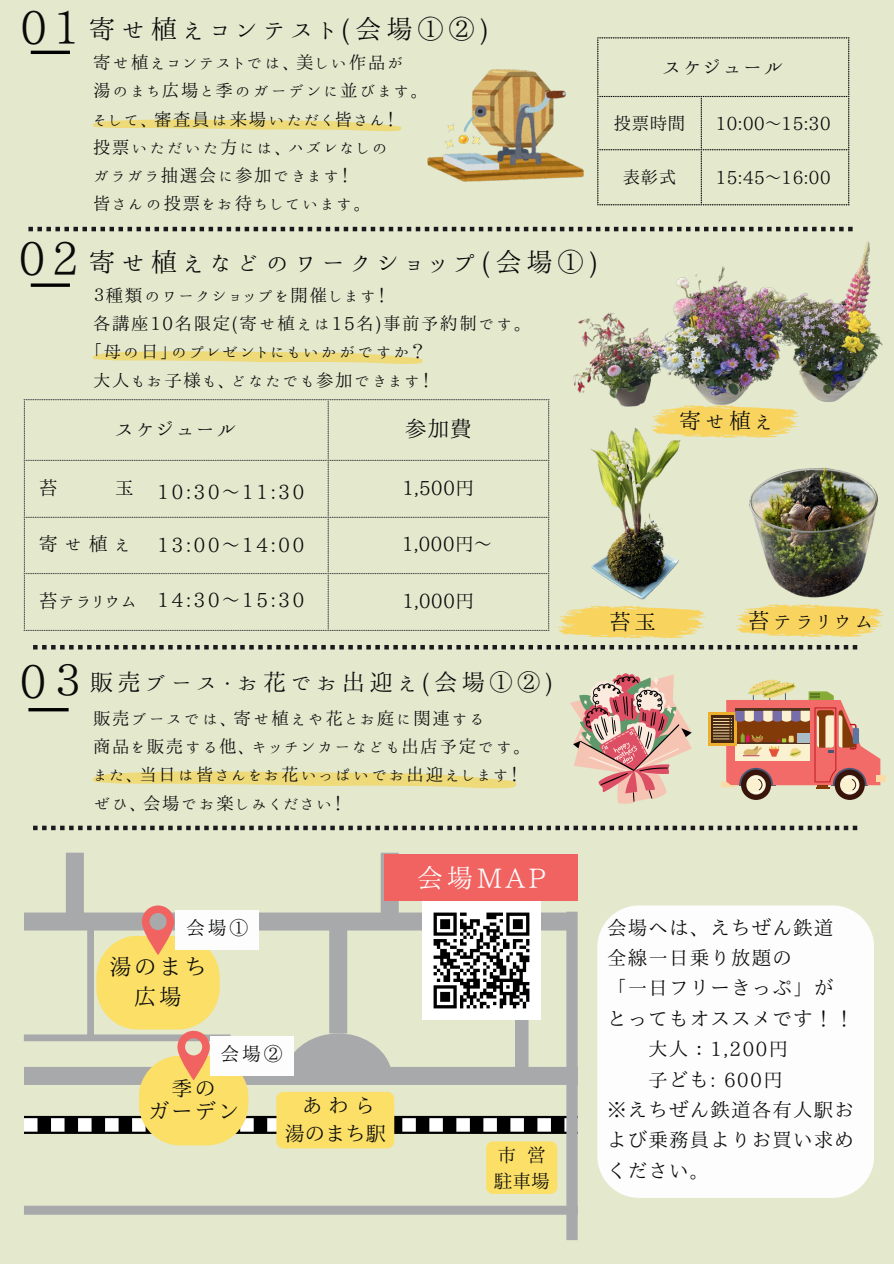
<style>
.page{position:relative;width:894px;height:1264px;background:#fff}
.page>*{position:absolute;margin:0;border:0;box-sizing:border-box;transform-origin:0 0}
.t1{font:45px "Generic 2";color:#090a0a}
.t2{font:27px "Generic 2";letter-spacing:.15em;color:#090a0a}
.t3{font:27px "Generic 2";letter-spacing:.115em;color:#fffefe}
.t4{font:24px "Generic 2";letter-spacing:.15em;color:#090a0a}
.t5{font:22.5px "Generic 2";color:#090a0a}
.t6{font:22.5px/30.5px "Generic 3";letter-spacing:.115em;color:#090a0a;text-align:center}
.t7{font:21px/22.5px "Generic 3";letter-spacing:.115em;color:#090a0a;text-align:center}
.t8{font:20.25px/28px "Generic 3";color:#090a0a;text-align:center}
.t9{font:19.5px "Generic 3";letter-spacing:.06em;color:#090a0a}
.t10{font:19.5px "Generic 2";letter-spacing:.115em;color:#090a0a}
.t11{font:18.75px/25.8px "Generic 3";color:#090a0a}
.t12{font:18px/28px "Generic 2";letter-spacing:.06em;color:#090a0a}
.s1{font-size:45px}
</style>
<div class="page">
<div style="left:0;top:0;width:893px;height:1263px;background:#e4e8cd"></div>
<svg style="left:33px;top:645px;width:824px;height:4px"></svg>
<svg style="left:31px;top:283px;width:39px;height:4px"></svg>
<hr style="left:28px;top:708px;width:41px;height:3px;background:#000001">
<hr style="left:31px;top:51px;width:39px;height:3px;background:#000001">
<svg style="left:28px;top:227px;width:824px;height:4px"></svg>
<svg style="left:33px;top:825px;width:824px;height:5px"></svg>
<img style="left:749px;top:467px;width:129px;height:131px">
<img style="left:591px;top:450px;width:88px;height:150px">
<svg style="left:736px;top:604px;width:146px;height:33px"></svg>
<img style="left:573px;top:241px;width:309px;height:209px">
<svg style="left:651px;top:405px;width:147px;height:33px"></svg>
<svg style="left:558px;top:605px;width:147px;height:33px"></svg>
<svg style="left:93px;top:119px;width:308px;height:13px"></svg>
<svg style="left:93px;top:351px;width:329px;height:13px"></svg>
<svg style="left:24px;top:399px;width:304px;height:232px"></svg>
<svg style="left:330px;top:399px;width:219px;height:232px"></svg>
<svg style="left:570px;top:673px;width:121px;height:130px"></svg>
<svg style="left:834px;top:769px;width:30px;height:31px"></svg>
<div style="left:875px;top:775px;width:10px;height:6px;background:#fbdba5"></div>
<div style="left:707px;top:712px;width:29px;height:33px;background:#edae2d"></div>
<div style="left:710px;top:714px;width:23px;height:28px;background:#442812"></div>
<svg style="left:740px;top:769px;width:30px;height:31px"></svg>
<div style="left:746px;top:775px;width:19px;height:19px;background:#f9f1cf;border-radius:50%"></div>
<svg style="left:712px;top:679px;width:168px;height:114px"></svg>
<div style="left:566px;top:911px;width:11px;height:329px;background:#a7a9ab"></div>
<div style="left:66px;top:852px;width:18px;height:69px;background:#a7a9ab"></div>
<div style="left:24px;top:1205px;width:553px;height:9px;background:#a7a9ab"></div>
<div style="left:380px;top:852px;width:18px;height:69px;background:#a7a9ab"></div>
<div style="left:384px;top:854px;width:193px;height:47px;background:#f16361"></div>
<img style="left:422px;top:901px;width:118px;height:4px">
<div style="left:597px;top:905px;width:276px;height:292px;background:#fdfdfd"></div>
<img style="left:427px;top:70px;width:156px;height:111px">
<svg style="left:597px;top:37px;width:252px;height:168px"></svg>
<svg style="left:93px;top:771px;width:423px;height:17px"></svg>
<svg style="left:24px;top:905px;width:553px;height:288px"></svg>
<h2 class="t2" style="left:20px;top:16px;width:470px"><span class="s1">01</span> 寄せ植えコンテスト(会場①②)</h2>
<h1 class="t1" style="left:18px;top:237px;width:62px">02</h1>
<p class="t12" style="left:93px;top:50px;width:332px">寄せ植えコンテストでは、美しい作品が湯のまち広場と季のガーデンに並びます。そして、審査員は来場いただく皆さん！<br>投票いただいた方には、ハズレなしの<br>ガラガラ抽選会に参加できます！<br>皆さんの投票をお待ちしています。</p>
<h2 class="t2" style="left:89px;top:249px;width:511px">寄せ植えなどのワークショップ(会場①)</h2>
<p class="t12" style="left:93px;top:282px;width:435px">３種類のワークショップを開催します！<br>各講座10名限定(寄せ植えは15名)事前予約制です。「母の日」のプレゼントにもいかがですか？<br>大人もお子様も、どなたでも参加できます！</p>
<p class="t5" style="left:115px;top:418px;width:124px">スケジュール</p>
<p class="t5" style="left:404px;top:418px;width:69px">参加費</p>
<p class="t5" style="left:662px;top:56px;width:124px">スケジュール</p>
<p class="t12" style="left:613px;top:110px;width:73px">投票時間</p>
<p class="t12" style="left:715px;top:110px;width:117px">10:00～15:30</p>
<p class="t12" style="left:622px;top:165px;width:55px">表彰式</p>
<p class="t12" style="left:715px;top:165px;width:117px">15:45～16:00</p>
<p class="t5" style="left:678px;top:410px;width:96px">寄せ植え</p>
<p class="t10" style="left:38px;top:478px;width:21px">苔</p>
<p class="t10" style="left:114px;top:478px;width:21px">玉</p>
<p class="t10" style="left:402px;top:478px;width:74px">1,500円</p>
<p class="t10" style="left:38px;top:534px;width:94px">寄 せ 植 え</p>
<p class="t10" style="left:402px;top:534px;width:91px">1,000円～</p>
<p class="t10" style="left:38px;top:591px;width:100px">苔テラリウム</p>
<p class="t10" style="left:402px;top:591px;width:74px">1,000円</p>
<p class="t10" style="left:157px;top:482px;width:149px">10:30～11:30</p>
<p class="t10" style="left:157px;top:535px;width:149px">13:00～14:00</p>
<p class="t10" style="left:157px;top:590px;width:149px">14:30～15:30</p>
<h3 class="t4" style="left:19px;top:671px;width:535px"><span class="s1">0３</span>販売ブース・お花でお出迎え(会場①②)</h3>
<p class="t12" style="left:93px;top:705px;width:434px">販売ブースでは、寄せ植えや花とお庭に関連する<br>商品を販売する他、キッチンカーなども出店予定です。また、当日は皆さんをお花いっぱいでお出迎えします！ぜひ、会場でお楽しみください！</p>
<p class="t5" style="left:608px;top:611px;width:49px">苔玉</p>
<p class="t5" style="left:747px;top:610px;width:128px">苔テラリウム</p>
<p class="t10" style="left:186px;top:919px;width:64px">会場①</p>
<p class="t6" style="left:109px;top:951px;width:99px">湯のまち広場</p>
<p class="t10" style="left:220px;top:1045px;width:64px">会場②</p>
<p class="t7" style="left:148px;top:1076px;width:93px">季の<br>ガーデン</p>
<p class="t8" style="left:284px;top:1091px;width:103px">あ わ ら<br>湯のまち駅</p>
<h2 class="t3" style="left:416px;top:865px;width:130px">会場MAP</h2>
<p class="t11" style="left:493px;top:1141px;width:58px">市 営駐⾞場</p>
<p class="t9" style="left:607px;top:917px;width:227px">会場へは、えちぜん鉄道</p>
<p class="t9" style="left:607px;top:948px;width:186px">全線⼀⽇乗り放題の</p>
<p class="t9" style="left:607px;top:978px;width:227px">「⼀⽇フリーきっぷ」が</p>
<p class="t9" style="left:607px;top:1008px;width:248px">とってもオススメです！！</p>
<p class="t9" style="left:648px;top:1039px;width:142px">⼤⼈：1,200円</p>
<p class="t9" style="left:648px;top:1069px;width:136px">⼦ども: 600円</p>
<p class="t9" style="left:607px;top:1100px;width:248px">※えちぜん鉄道各有⼈駅お</p>
<p class="t9" style="left:607px;top:1130px;width:248px">よび乗務員よりお買い求め</p>
<p class="t9" style="left:607px;top:1160px;width:104px">ください。</p>
</div>
